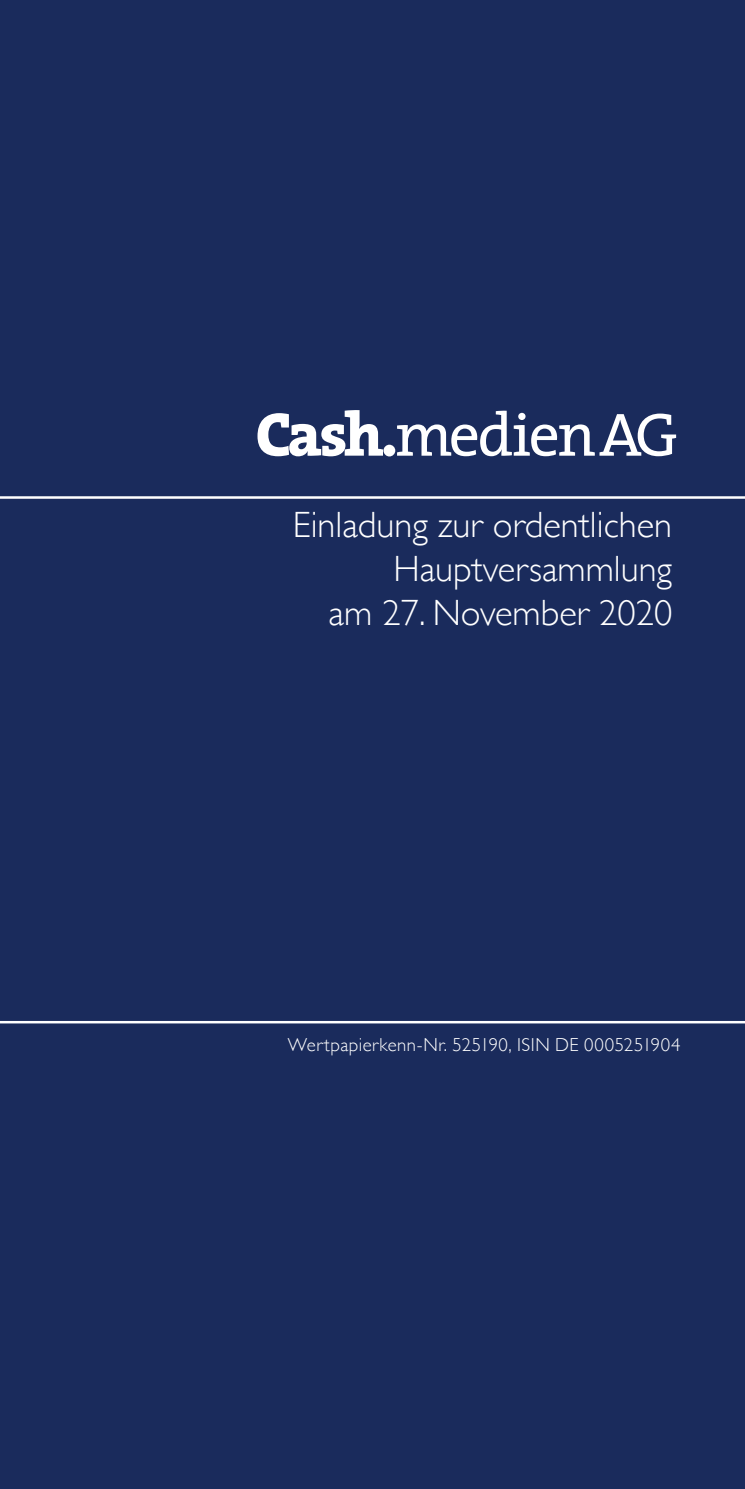
<style>
.page{position:relative;width:745px;height:1489px;background:#fff}
.page>*{position:absolute;margin:0;border:0;box-sizing:border-box;transform-origin:0 0}
.t1{font:61.5px "The Serif";letter-spacing:-.04em;color:#fff}
.t2{font:300 36.5px "Gill Sans";color:#fff}
.Fliesstext{font:300 18.75px "Gill Sans";letter-spacing:.025em;color:#fff}
</style>
<div class="page">
<div style="left:0;top:0;width:744px;height:1488px;background:#1a2b5c"></div>
<hr style="left:0;top:496px;width:744px;height:2px;background:#fff">
<hr style="left:0;top:1020px;width:744px;height:3px;background:#fff">
<svg style="left:257px;top:410px;width:126px;height:46px"></svg>
<div style="left:383px;top:444px;width:12px;height:12px;background:#fff;border-radius:50%"></div>
<p class="t1" style="left:395px;top:384px;width:284px">medienAG</p>
<p class="t2" style="left:292px;top:496px;width:380px">Einladung zur ordentlichen</p>
<p class="t2" style="left:393px;top:540px;width:280px">Hauptversammlung</p>
<p class="t2" style="left:328px;top:584px;width:345px">am 27. November 2020</p>
<p class="Fliesstext" style="left:288px;top:1029px;width:393px">Wertpapierkenn-Nr. 525190, ISIN DE 0005251904</p>
</div>
